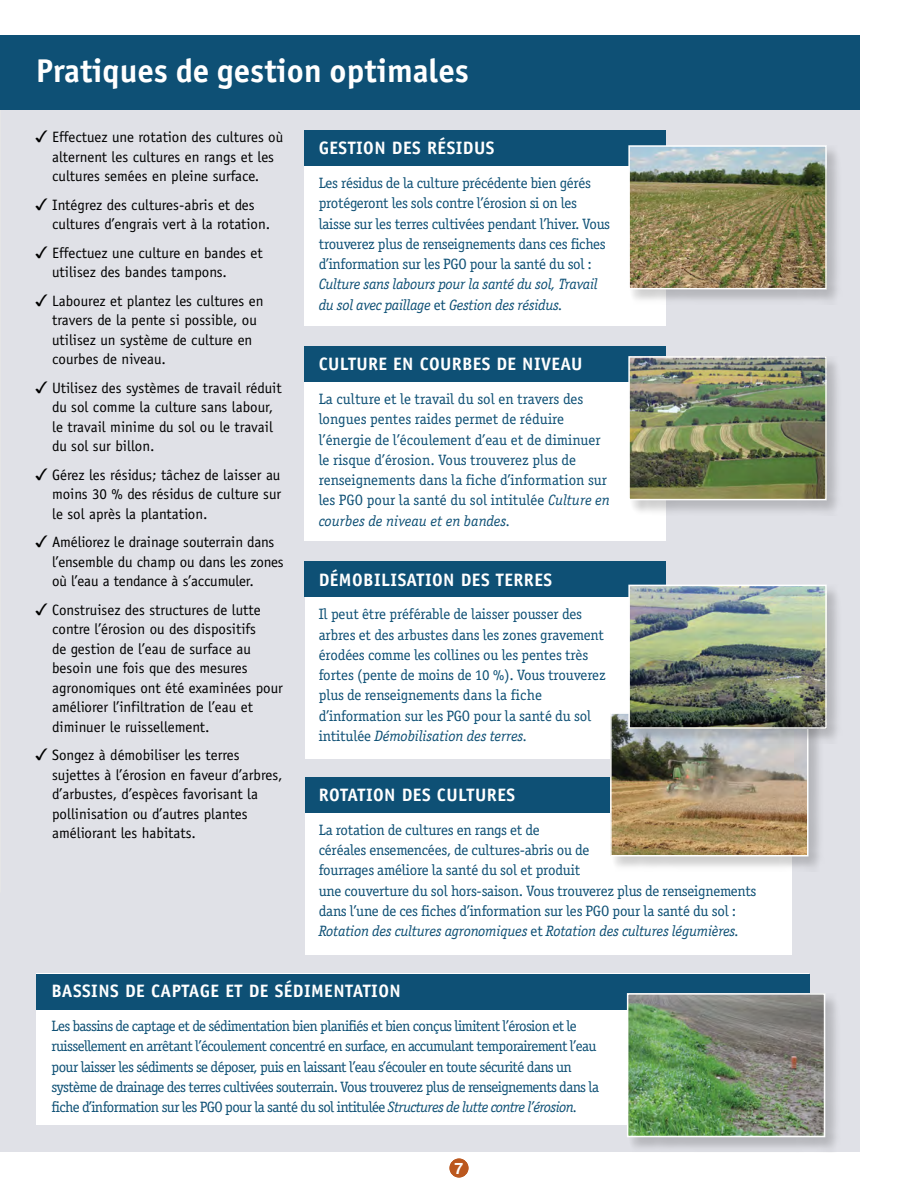
<style>
.page{position:relative;width:918px;height:1188px;background:#fff}
.page>*{position:absolute;margin:0;border:0;box-sizing:border-box;transform-origin:0 0}
.t1{font:700 33px "Officina Sans";color:#fff}
.t2{font:700 18px "Officina Sans";letter-spacing:.025em;color:#fff}
.t3{font:700 15.75px "Helvetica";color:#fff}
.t4{font:15px/19.5px "Officina Sans";color:#000}
.t5{font:15px/20.2px "Officina Serif";letter-spacing:-.02em;color:#0e5075}
.t6{font:15px/20.2px "Officina Serif";letter-spacing:-.04em;color:#0e5075}
.t7{font:15px/20.2px "Officina Serif";color:#0e5075}
.t8{font:italic 15px/20.2px "Officina Serif";letter-spacing:-.02em;color:#0e5075}
.s1{font-family:"Arial Unicode MS";font-size:16.5px}
.s2{font-style:normal}
.s3{font-style:italic}
</style>
<div class="page">
<div style="left:0;top:36px;width:860px;height:1116px;background:#e0e1e7"></div>
<div style="left:450px;top:1159px;width:18px;height:18px;background:#bb581f;border-radius:50%"></div>
<div style="left:0;top:35px;width:860px;height:75px;background:#0e5075"></div>
<div style="left:305px;top:130px;width:361px;height:196px;background:#fff"></div>
<div style="left:305px;top:130px;width:361px;height:36px;background:#0e5075"></div>
<div style="left:628px;top:145px;width:215px;height:160px;background:#000;opacity:.2"></div>
<img style="left:631px;top:148px;width:193px;height:138px">
<div style="left:628px;top:145px;width:199px;height:144px;border:2px solid #fff"></div>
<div style="left:305px;top:777px;width:486px;height:178px;background:#fff"></div>
<div style="left:305px;top:777px;width:486px;height:36px;background:#0e5075"></div>
<div style="left:305px;top:347px;width:361px;height:193px;background:#fff"></div>
<div style="left:305px;top:346px;width:361px;height:36px;background:#0e5075"></div>
<div style="left:628px;top:356px;width:215px;height:160px;background:#000;opacity:.2"></div>
<img style="left:631px;top:359px;width:193px;height:138px">
<div style="left:628px;top:356px;width:199px;height:144px;border:2px solid #fff"></div>
<div style="left:36px;top:974px;width:772px;height:151px;background:#fff"></div>
<div style="left:36px;top:974px;width:774px;height:36px;background:#0e5075"></div>
<div style="left:627px;top:993px;width:214px;height:160px;background:#000;opacity:.2"></div>
<img style="left:630px;top:996px;width:192px;height:138px">
<div style="left:627px;top:993px;width:198px;height:144px;border:2px solid #fff"></div>
<div style="left:305px;top:561px;width:356px;height:198px;background:#fff"></div>
<div style="left:305px;top:561px;width:361px;height:36px;background:#0e5075"></div>
<div style="left:610px;top:712px;width:214px;height:160px;background:#000;opacity:.2"></div>
<img style="left:613px;top:715px;width:192px;height:139px">
<div style="left:610px;top:712px;width:198px;height:145px;border:2px solid #fff"></div>
<div style="left:628px;top:584px;width:215px;height:160px;background:#000;opacity:.2"></div>
<img style="left:631px;top:588px;width:193px;height:138px">
<div style="left:628px;top:585px;width:199px;height:144px;border:2px solid #fff"></div>
<h1 class="t1" style="left:36px;top:50px;width:434px">Pratiques de gestion optimales</h1>
<p class="t4" style="left:36px;top:128px;width:249px;text-align:center"><span class="s1">✓</span> Effectuez une rotation des cultures où alternent les cultures en rangs et les cultures semées en pleine surface.</p>
<p class="t4" style="left:52px;top:195px;width:220px;text-indent:-17px"><span class="s1">✓</span> Intégrez des cultures-abris et des cultures d’engrais vert à la rotation.</p>
<p class="t4" style="left:52px;top:243px;width:212px;text-indent:-17px"><span class="s1">✓</span> Effectuez une culture en bandes et utilisez des bandes tampons.</p>
<p class="t4" style="left:52px;top:291px;width:213px;text-indent:-17px"><span class="s1">✓</span> Labourez et plantez les cultures en travers de la pente si possible, ou utilisez un système de culture en courbes de niveau.</p>
<p class="t4" style="left:52px;top:378px;width:231px;text-indent:-17px"><span class="s1">✓</span> Utilisez des systèmes de travail réduit du sol comme la culture sans labour, le travail minime du sol ou le travail du sol sur billon.</p>
<p class="t4" style="left:52px;top:465px;width:231px;text-align:justify;text-indent:-17px"><span class="s1">✓</span> Gérez les résidus; tâchez de laisser au moins 30 % des résidus de culture sur le sol après la plantation.</p>
<p class="t4" style="left:52px;top:533px;width:233px;text-indent:-17px"><span class="s1">✓</span> Améliorez le drainage souterrain dans l’ensemble du champ ou dans les zones où l’eau a tendance à s’accumuler.</p>
<p class="t4" style="left:52px;top:600px;width:232px;text-indent:-17px"><span class="s1">✓</span> Construisez des structures de lutte contre l’érosion ou des dispositifs<br>de gestion de l’eau de surface au besoin une fois que des mesures agronomiques ont été examinées pour améliorer l’infiltration de l’eau et diminuer le ruissellement.</p>
<p class="t4" style="left:52px;top:746px;width:232px;text-indent:-17px"><span class="s1">✓</span> Songez à démobiliser les terres sujettes à l’érosion en faveur d’arbres, d’arbustes, d’espèces favorisant la pollinisation ou d’autres plantes améliorant les habitats.</p>
<p class="t2" style="left:319px;top:137px;width:177px">GESTION DES RÉSIDUS</p>
<p class="t5" style="left:319px;top:173px;width:293px">Les résidus de la culture précédente bien gérés protégeront les sols contre l’érosion si on les laisse sur les terres cultivées pendant l’hiver. Vous trouverez plus de renseignements dans ces fiches d’information sur les PGO pour la santé du sol :</p>
<p class="t8" style="left:319px;top:274px;width:281px">Culture sans labours pour la santé du sol, Travail du sol avec paillage <span class="s2">et</span> Gestion des résidus.</p>
<p class="t2" style="left:319px;top:353px;width:265px">CULTURE EN COURBES DE NIVEAU</p>
<p class="t7" style="left:319px;top:389px;width:293px">La culture et le travail du sol en travers des longues pentes raides permet de réduire l’énergie de l’écoulement d’eau et de diminuer le risque d’érosion. Vous trouverez plus de renseignements dans la fiche d’information sur les PGO pour la santé du sol intitulée <span class="s3">Culture en courbes de niveau et en bandes.</span></p>
<p class="t2" style="left:319px;top:568px;width:235px">DÉMOBILISATION DES TERRES</p>
<p class="t5" style="left:319px;top:604px;width:288px">Il peut être préférable de laisser pousser des arbres et des arbustes dans les zones gravement érodées comme les collines ou les pentes très fortes (pente de moins de 10 %). Vous trouverez plus de renseignements dans la fiche d’information sur les PGO pour la santé du sol intitulée <span class="s3">Démobilisation des terres.</span></p>
<p class="t2" style="left:319px;top:784px;width:198px">ROTATION DES CULTURES</p>
<p class="t5" style="left:319px;top:820px;width:439px">La rotation de cultures en rangs et de<br>céréales ensemencées, de cultures-abris ou de<br>fourrages améliore la santé du sol et produit<br>une couverture du sol hors-saison. Vous trouverez plus de renseignements dans l’une de ces fiches d’information sur les PGO pour la santé du sol :<br><span class="s3">Rotation des cultures agronomiques</span> et <span class="s3">Rotation des cultures légumières.</span></p>
<p class="t2" style="left:52px;top:980px;width:351px">BASSINS DE CAPTAGE ET DE SÉDIMENTATION</p>
<p class="t6" style="left:52px;top:1016px;width:549px">Les bassins de captage et de sédimentation bien planifiés et bien conçus limitent l’érosion et le ruissellement en arrêtant l’écoulement concentré en surface, en accumulant temporairement l’eau pour laisser les sédiments se déposer, puis en laissant l’eau s’écouler en toute sécurité dans un système de drainage des terres cultivées souterrain. Vous trouverez plus de renseignements dans la fiche d’information sur les PGO pour la santé du sol intitulée <span class="s3">Structures de lutte contre l’érosion.</span></p>
<p class="t3" style="left:455px;top:1158px;width:10px">27</p>
</div>
